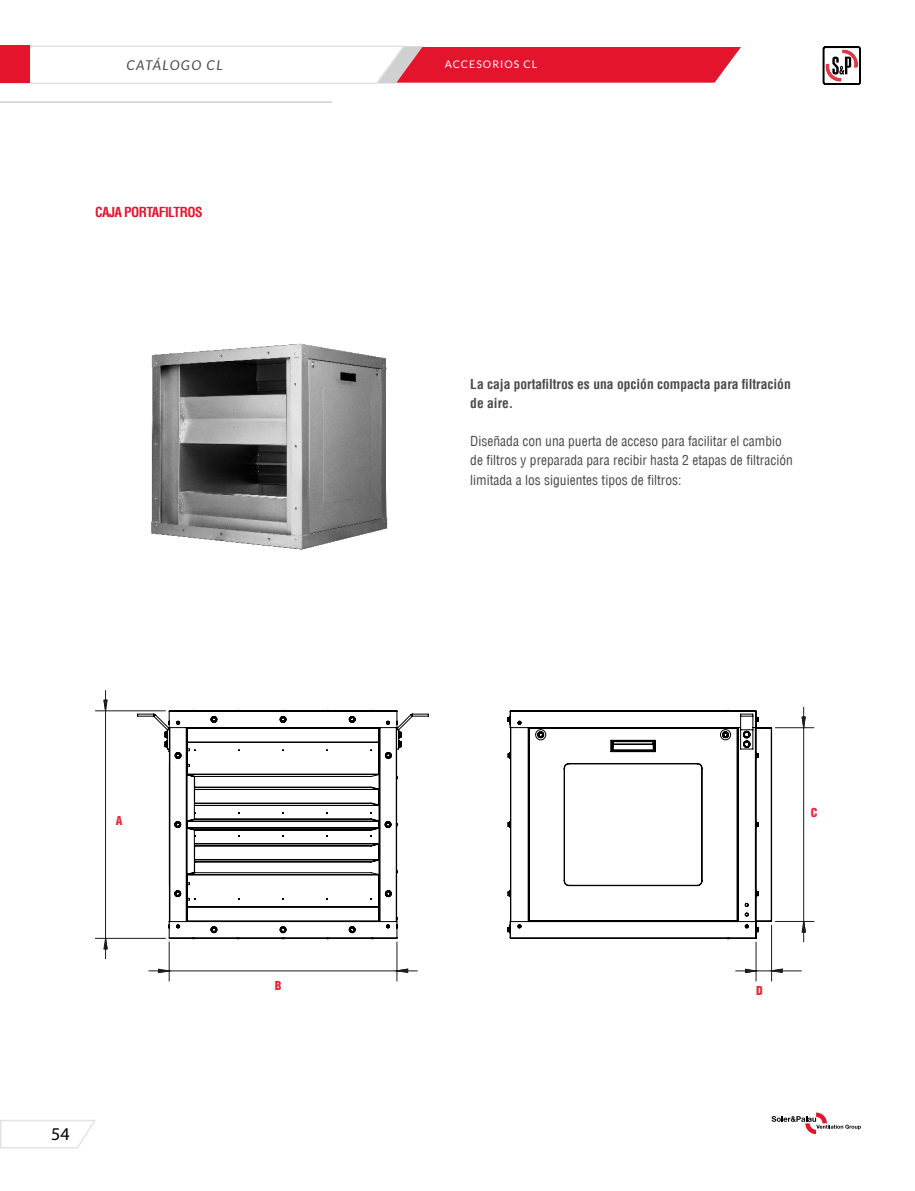
<style>
.page{position:relative;width:915px;height:1191px;background:#fff}
.page>*{position:absolute;margin:0;border:0;box-sizing:border-box;transform-origin:0 0}
.t1{font:18px "Myriad Pro";color:#000}
.t2{font:condensed 13.5px/19.2px "Helvetica LT";color:#4a4a49}
.t3{font:700 condensed 13.5px/19.2px "Helvetica LT";color:#4a4a49}
.t4{font:700 condensed 13.5px "Helvetica LT";letter-spacing:-.04em;color:#e4142d}
.t5{font:italic 13.5px "Lato";letter-spacing:.1em;color:#4a4a49}
.t6{font:900 condensed 12px "Helvetica LT";color:#e62a36}
.t7{font:10.5px "Lato";letter-spacing:.1em;color:#fff}
</style>
<div class="page">
<svg style="left:0;top:1120px;width:96px;height:29px"></svg>
<hr style="left:0;top:101px;width:332px;height:2px;background:#d0d0d0">
<svg style="left:771px;top:1112px;width:89px;height:22px"></svg>
<svg style="left:822px;top:46px;width:39px;height:39px"></svg>
<svg style="left:0;top:45px;width:740px;height:39px"></svg>
<svg style="left:95px;top:690px;width:719px;height:291px"></svg>
<svg style="left:157px;top:968px;width:626px;height:5px"></svg>
<svg style="left:801px;top:716px;width:4px;height:216px"></svg>
<svg style="left:103px;top:699px;width:5px;height:250px"></svg>
<svg style="left:137px;top:709px;width:635px;height:230px"></svg>
<img style="left:151px;top:343px;width:237px;height:207px">
<p class="t5" style="left:126px;top:58px;width:98px">CATÁLOGO CL</p>
<p class="t4" style="left:95px;top:203px;width:109px">CAJA PORTAFILTROS</p>
<p class="t6" style="left:116px;top:813px;width:8px">A</p>
<h1 class="t1" style="left:51px;top:1122px;width:20px">54</h1>
<p class="t6" style="left:274px;top:978px;width:8px">B</p>
<p class="t7" style="left:444px;top:58px;width:94px">ACCESORIOS CL</p>
<p class="t3" style="left:470px;top:374px;width:322px">La caja portafiltros es una opción compacta para filtración de aire.</p>
<p class="t2" style="left:470px;top:431px;width:324px">Diseñada con una puerta de acceso para facilitar el cambio de filtros y preparada para recibir hasta 2 etapas de filtración limitada a los siguientes tipos de filtros:</p>
<p class="t6" style="left:810px;top:805px;width:8px">C</p>
<p class="t6" style="left:755px;top:983px;width:8px">D</p>
</div>
